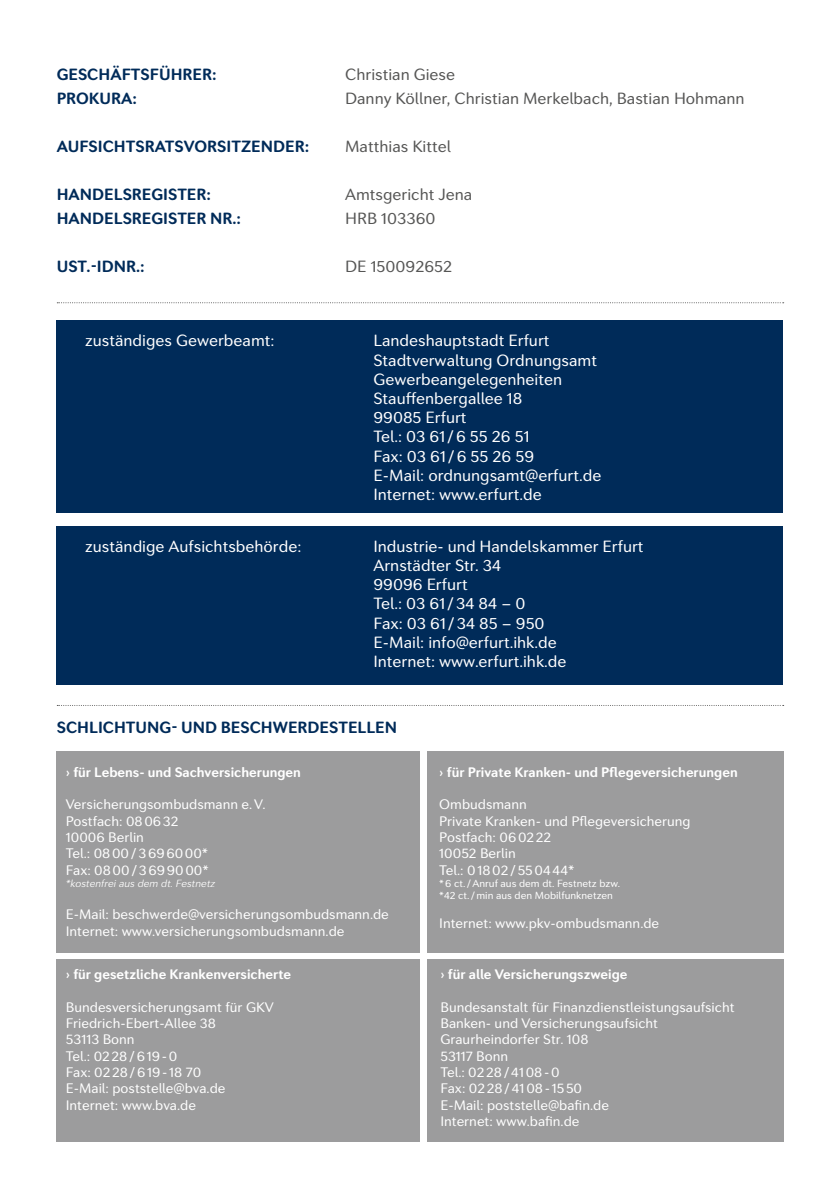
<style>
.page{position:relative;width:840px;height:1191px;background:#fff}
.page>*{position:absolute;margin:0;border:0;box-sizing:border-box;transform-origin:0 0}
.t1{font:16px/19.2px "Seconda Soft";color:#fff}
.t2{font:700 16px "Seconda Soft";color:#002b59}
.t3{font:16px "Seconda Soft";color:#565655}
.t4{font:13.6px/16.4px "Seconda Soft";color:#fff}
.t5{font:700 13.6px "Seconda Soft";color:#fff}
.t6{font:10.2px/12.2px "Seconda Soft";color:#fff}
.t7{font:italic 300 10.2px "Seconda Soft";color:#fff}
.s1{font-family:"Lato"}
</style>
<div class="page">
<svg style="left:57px;top:302px;width:726px;height:1px"></svg>
<svg style="left:57px;top:705px;width:726px;height:1px"></svg>
<div style="left:57px;top:320px;width:725px;height:193px;background:#002b59"></div>
<div style="left:57px;top:751px;width:363px;height:201px;background:#9c9c9d"></div>
<div style="left:426px;top:751px;width:356px;height:201px;background:#9c9c9d"></div>
<div style="left:426px;top:959px;width:356px;height:183px;background:#9c9c9d"></div>
<div style="left:57px;top:959px;width:363px;height:183px;background:#9c9c9d"></div>
<div style="left:57px;top:526px;width:725px;height:158px;background:#002b59"></div>
<p class="t2" style="left:57px;top:65px;width:161px">GESCHÄFTSFÜHRER:</p>
<p class="t3" style="left:345px;top:65px;width:111px">Christian Giese</p>
<p class="t2" style="left:57px;top:89px;width:82px">PROKURA:</p>
<p class="t3" style="left:345px;top:89px;width:401px">Danny Köllner, Christian Merkelbach, Bastian Hohmann</p>
<p class="t2" style="left:57px;top:137px;width:254px">AUFSICHTSRATSVORSITZENDER:</p>
<p class="t3" style="left:345px;top:137px;width:107px">Matthias Kittel</p>
<p class="t2" style="left:57px;top:185px;width:156px">HANDELSREGISTER:</p>
<p class="t3" style="left:345px;top:185px;width:129px">Amtsgericht Jena</p>
<p class="t2" style="left:57px;top:209px;width:186px">HANDELSREGISTER NR.:</p>
<p class="t3" style="left:345px;top:209px;width:92px">HRB 103360</p>
<p class="t2" style="left:57px;top:257px;width:89px">UST.-IDNR.:</p>
<p class="t3" style="left:345px;top:257px;width:108px">DE 150092652</p>
<p class="t1" style="left:85px;top:331px;width:191px">zuständiges Gewerbeamt:</p>
<p class="t1" style="left:373px;top:331px;width:229px">Landeshauptstadt Erfurt<br>Stadtverwaltung Ordnungsamt<br>Gewerbeangelegenheiten<br>Stauffenbergallee 18<br>99085 Erfurt<br>Tel.: 03 61 /6 55 26 51<br>Fax: 03 61 /6 55 26 59<br>E-Mail: ordnungsamt@erfurt.de<br>Internet: www.erfurt.de</p>
<p class="t1" style="left:85px;top:536px;width:217px">zuständige Aufsichtsbehörde:</p>
<p class="t1" style="left:373px;top:536px;width:271px">Industrie- und Handelskammer Erfurt<br>Arnstädter Str. 34<br>99096 Erfurt<br>Tel.: 03 61 /34 84 – 0<br>Fax: 03 61 /34 85 – 950<br>E-Mail: info@erfurt.ihk.de<br>Internet: www.erfurt.ihk.de</p>
<p class="t2" style="left:57px;top:717px;width:342px">SCHLICHTUNG- UND BESCHWERDESTELLEN</p>
<p class="t5" style="left:66px;top:763px;width:236px"><span class="s1">›</span> für Lebens- und Sachversicherungen</p>
<p class="t4" style="left:66px;top:796px;width:201px">Versicherungsombudsmann e.V.<br>Postfach: 080632<br>10006 Berlin<br>Tel.: 0800/3696000*<br>Fax: 0800/3699000*</p>
<p class="t7" style="left:66px;top:877px;width:151px">*kostenfrei aus dem dt. Festnetz</p>
<p class="t4" style="left:66px;top:906px;width:324px">E-Mail: beschwerde@versicherungsombudsmann.de<br>Internet: www.versicherungsombudsmann.de</p>
<p class="t5" style="left:66px;top:966px;width:227px"><span class="s1">›</span> für gesetzliche Krankenversicherte</p>
<p class="t4" style="left:66px;top:998px;width:209px">Bundesversicherungsamt für GKV<br>Friedrich-Ebert-Allee 38<br>53113 Bonn<br>Tel.: 0228/619-0<br>Fax: 0228/619-18 70<br>E-Mail: poststelle@bva.de<br>Internet: www.bva.de</p>
<p class="t5" style="left:439px;top:763px;width:300px"><span class="s1">›</span> für Private Kranken- und Pflegeversicherungen</p>
<p class="t4" style="left:439px;top:796px;width:253px">Ombudsmann<br>Private Kranken- und Pflegeversicherung<br>Postfach: 060222<br>10052 Berlin<br>Tel.: 01802/550444*</p>
<p class="t6" style="left:439px;top:877px;width:182px">*6 ct. /Anruf aus dem dt. Festnetz bzw. *42 ct. /min aus den Mobilfunknetzen</p>
<p class="t4" style="left:439px;top:914px;width:221px">Internet: www.pkv-ombudsmann.de</p>
<p class="t5" style="left:440px;top:966px;width:188px"><span class="s1">›</span> für alle Versicherungszweige</p>
<p class="t4" style="left:440px;top:998px;width:295px">Bundesanstalt für Finanzdienstleistungsaufsicht<br>Banken- und Versicherungsaufsicht<br>Graurheindorfer Str. 108<br>53117 Bonn<br>Tel.: 0228/4108-0<br>Fax: 0228/4108-1550<br>E-Mail: poststelle@bafin.de<br>Internet: www.bafin.de</p>
</div>
